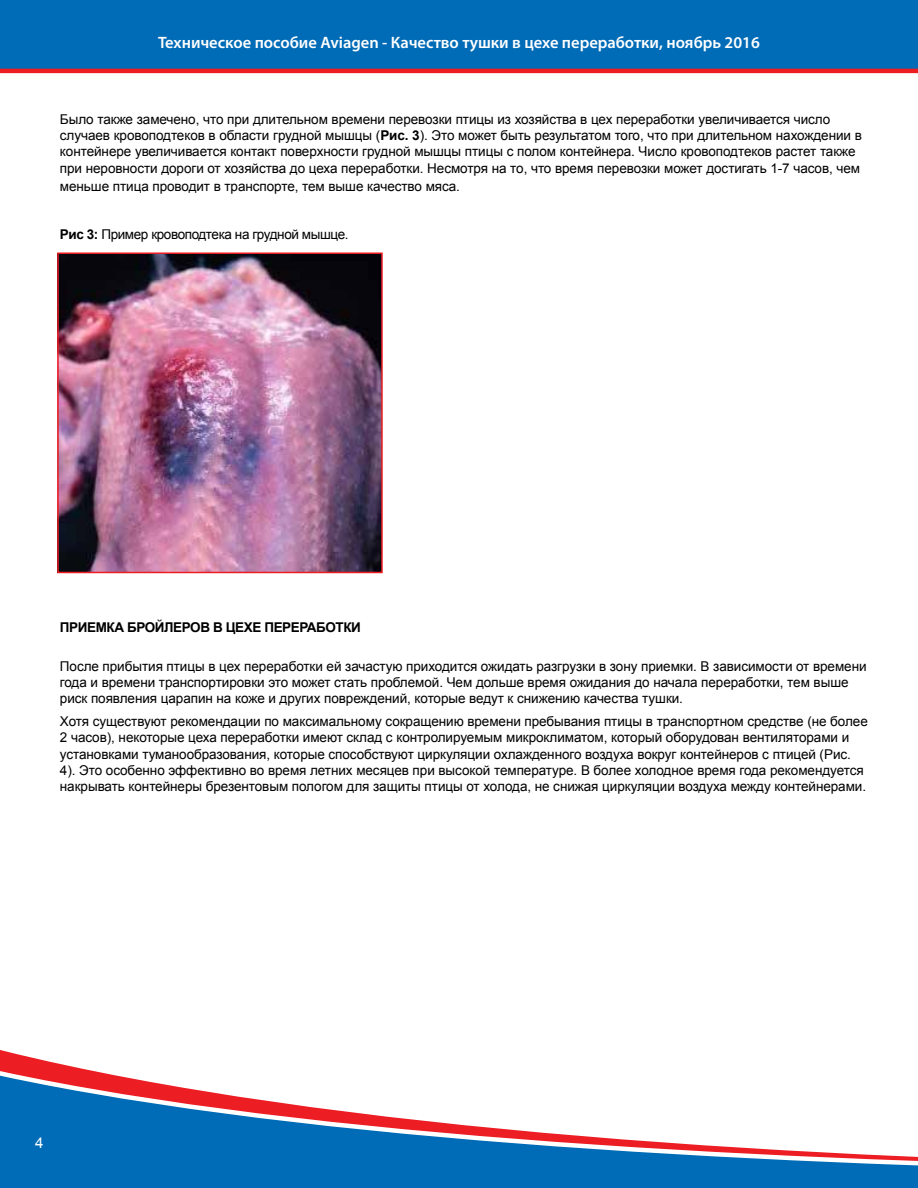
<style>
.page{position:relative;width:918px;height:1188px;background:#fff}
.page>*{position:absolute;margin:0;border:0;box-sizing:border-box;transform-origin:0 0}
.t1{font:600 16.5px "Myriad Pro";color:#fff}
.t2{font:15px "Arial";color:#fff}
.t3{font:13.5px/16.2px "Arial";letter-spacing:-.005em;color:#000}
.t4{font:13.5px "Arial";letter-spacing:-.03em;color:#000}
.t5{font:700 13.5px "Arial";letter-spacing:-.03em;color:#000}
.s1{font-weight:700}
</style>
<div class="page">
<svg style="left:0;top:1061px;width:917px;height:127px"></svg>
<svg style="left:917px;top:1156px;width:1px;height:32px"></svg>
<div style="left:0;top:0;width:918px;height:73px;background:#006bb6"></div>
<img style="left:60px;top:255px;width:320px;height:315px">
<div style="left:57px;top:252px;width:326px;height:321px;border:2px solid #ed1d24"></div>
<p class="t1" style="left:158px;top:32px;width:603px">Техническое пособие Aviagen - Качество тушки в цехе переработки, ноябрь 2016</p>
<p class="t3" style="left:60px;top:111px;width:803px">Было также замечено, что при длительном времени перевозки птицы из хозяйства в цех переработки увеличивается число случаев кровоподтеков в области грудной мышцы (<span class="s1">Рис. 3</span>). Это может быть результатом того, что при длительном нахождении в контейнере увеличивается контакт поверхности грудной мышцы птицы с полом контейнера. Число кровоподтеков растет также при неровности дороги от хозяйства до цеха переработки. Несмотря на то, что время перевозки может достигать 1-7 часов, чем</p>
<p class="t3" style="left:60px;top:178px;width:402px">меньше птица проводит в транспорте, тем выше качество мяса.</p>
<p class="t4" style="left:60px;top:226px;width:290px"><span class="s1">Рис 3:</span> Пример кровоподтека на грудной мышце.</p>
<p class="t5" style="left:60px;top:618px;width:78px">ПРИЕМка БРО</p>
<p class="t5" style="left:155px;top:618px;width:155px">ЙЛЕРОВ В ЦЕХЕ ПЕРЕРАБО</p>
<p class="t5" style="left:336px;top:618px;width:27px">ТКИ</p>
<p class="t3" style="left:60px;top:658px;width:808px">После прибытия птицы в цех переработки ей зачастую приходится ожидать разгрузки в зону приемки. В зависимости от времени года и времени транспортировки это может стать проблемой. Чем дольше время ожидания до начала переработки, тем выше риск появления царапин на коже и других повреждений, которые ведут к снижению качества тушки.</p>
<p class="t3" style="left:60px;top:713px;width:809px">Хотя существуют рекомендации по максимальному сокращению времени пребывания птицы в транспортном средстве (не более 2 часов), некоторые цеха переработки имеют склад с контролируемым микроклиматом, который оборудован вентиляторами и установками туманообразования, которые способствуют циркуляции охлажденного воздуха вокруг контейнеров с птицей (Рис.<br>4). Это особенно эффективно во время летних месяцев при высокой температуре. В более холодное время года рекомендуется накрывать контейнеры брезентовым пологом для защиты птицы от холода, не снижая циркуляции воздуха между контейнерами.</p>
<p class="t2" style="left:35px;top:1133px;width:10px">4</p>
</div>
